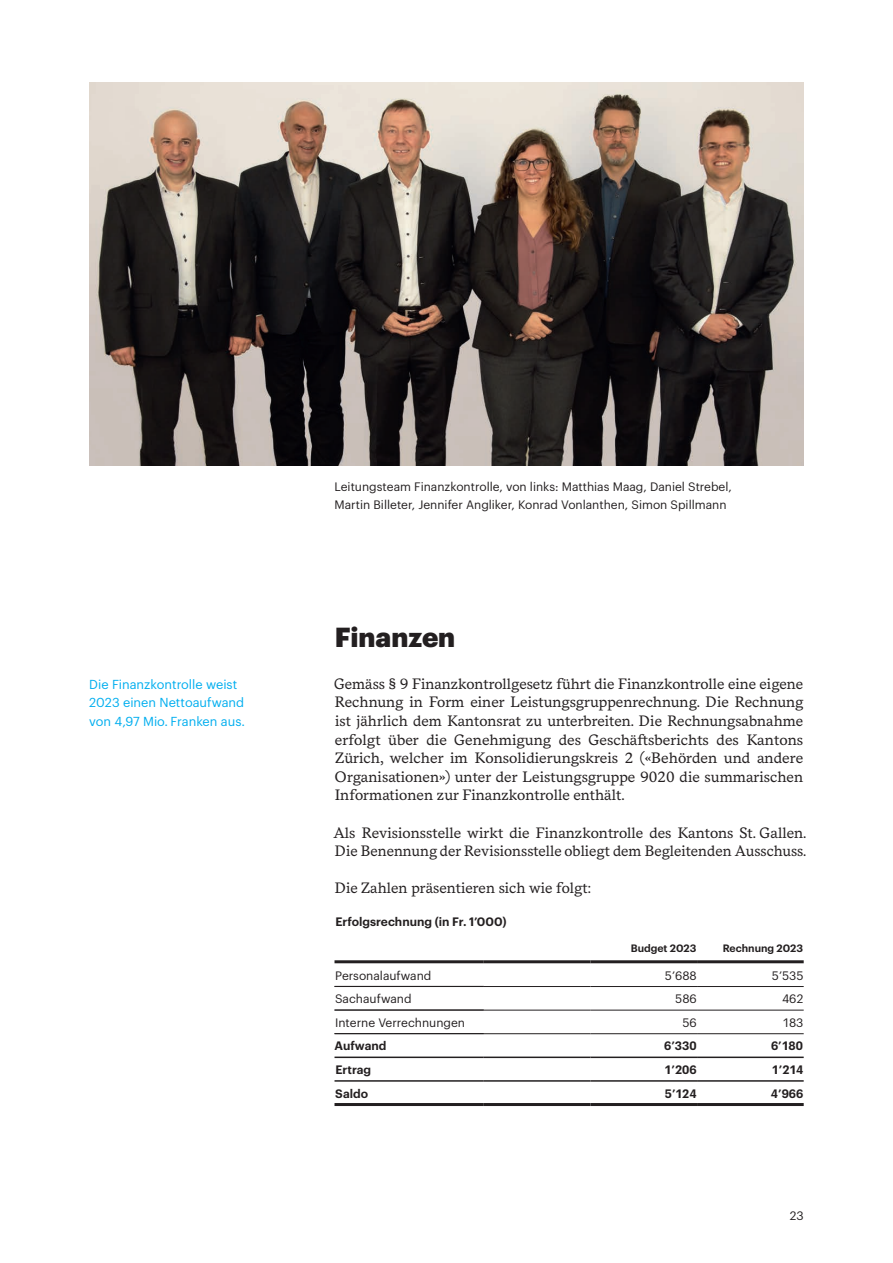
<style>
.page{position:relative;width:893px;height:1263px;background:#fff}
.page>*{position:absolute;margin:0;border:0;box-sizing:border-box;transform-origin:0 0}
.t1{font:900 27px "Graphik";color:#231f20}
.t2{font:15px/18.6px "Messina Serif";color:#231f20;text-align:justify}
.t3{font:12.75px/18.6px "Graphik";color:#00aeef}
.t4{font:12px/18px "Graphik";color:#231f20}
.t5{font:600 12px "Graphik";color:#231f20}
.t6{font:600 10.5px "Graphik";color:#231f20}
</style>
<div class="page">
<img style="left:89px;top:83px;width:715px;height:383px">
<hr style="left:484px;top:986px;width:106px;height:1px;background:#231f20">
<hr style="left:590px;top:986px;width:107px;height:1px;background:#231f20">
<hr style="left:697px;top:986px;width:107px;height:1px;background:#231f20">
<hr style="left:334px;top:1010px;width:150px;height:1px;background:#231f20">
<hr style="left:484px;top:1010px;width:106px;height:1px;background:#231f20">
<hr style="left:590px;top:1010px;width:107px;height:1px;background:#231f20">
<hr style="left:697px;top:1010px;width:107px;height:1px;background:#231f20">
<hr style="left:334px;top:960px;width:150px;height:3px;background:#231f20">
<hr style="left:484px;top:960px;width:106px;height:3px;background:#231f20">
<hr style="left:590px;top:960px;width:107px;height:3px;background:#231f20">
<hr style="left:697px;top:960px;width:107px;height:3px;background:#231f20">
<hr style="left:334px;top:1103px;width:150px;height:3px;background:#231f20">
<hr style="left:484px;top:1103px;width:106px;height:3px;background:#231f20">
<hr style="left:590px;top:1103px;width:107px;height:3px;background:#231f20">
<hr style="left:697px;top:1103px;width:107px;height:3px;background:#231f20">
<hr style="left:334px;top:1080px;width:150px;height:2px;background:#231f20">
<hr style="left:484px;top:1080px;width:106px;height:2px;background:#231f20">
<hr style="left:590px;top:1080px;width:107px;height:2px;background:#231f20">
<hr style="left:697px;top:1080px;width:107px;height:2px;background:#231f20">
<hr style="left:334px;top:1056px;width:150px;height:2px;background:#231f20">
<hr style="left:484px;top:1056px;width:106px;height:2px;background:#231f20">
<hr style="left:590px;top:1056px;width:107px;height:2px;background:#231f20">
<hr style="left:697px;top:1056px;width:107px;height:2px;background:#231f20">
<hr style="left:484px;top:1033px;width:106px;height:1px;background:#231f20">
<hr style="left:590px;top:1033px;width:107px;height:1px;background:#231f20">
<hr style="left:697px;top:1033px;width:107px;height:1px;background:#231f20">
<hr style="left:334px;top:986px;width:150px;height:1px;background:#231f20">
<hr style="left:334px;top:1009px;width:150px;height:1px;background:#231f20">
<hr style="left:334px;top:1033px;width:150px;height:1px;background:#231f20">
<p class="t3" style="left:89px;top:674px;width:157px">Die Finanzkontrolle weist<br>2023 einen Nettoaufwand von 4,97 Mio. Franken aus.</p>
<p class="t4" style="left:334px;top:477px;width:399px">Leitungsteam Finanzkontrolle, von links: Matthias Maag, Daniel Strebel,<br>Martin Billeter, Jennifer Angliker, Konrad Vonlanthen, Simon Spillmann</p>
<h1 class="t1" style="left:335px;top:616px;width:122px">Finanzen</h1>
<p class="t2" style="left:334px;top:675px;width:471px">Gemäss § 9 Finanzkontrollgesetz führt die Finanzkontrolle eine eigene Rechnung in Form einer Leistungsgruppenrechnung. Die Rechnung ist jährlich dem Kantonsrat zu unterbreiten. Die Rechnungsabnahme erfolgt über die Genehmigung des Geschäftsberichts des Kantons Zürich, welcher im Konsolidierungskreis 2 («Behörden und andere Organisationen») unter der Leistungsgruppe 9020 die summarischen Informationen zur Finanzkontrolle enthält.</p>
<p class="t2" style="left:333px;top:824px;width:475px">Als Revisionsstelle wirkt die Finanzkontrolle des Kantons St. Gallen.<br>Die Benennung der Revisionsstelle obliegt dem Begleitenden Ausschuss.</p>
<p class="t2" style="left:335px;top:880px;width:258px">Die Zahlen präsentieren sich wie folgt:</p>
<p class="t5" style="left:335px;top:913px;width:173px">Erfolgsrechnung (in Fr. 1’000)</p>
<p class="t6" style="left:631px;top:940px;width:67px">Budget 2023</p>
<p class="t6" style="left:723px;top:940px;width:82px">Rechnung 2023</p>
<p class="t4" style="left:335px;top:965px;width:98px">Personalaufwand</p>
<p class="t4" style="left:665px;top:965px;width:33px">5’688</p>
<p class="t4" style="left:772px;top:965px;width:33px">5’535</p>
<p class="t4" style="left:335px;top:989px;width:78px">Sachaufwand</p>
<p class="t4" style="left:675px;top:989px;width:23px">586</p>
<p class="t4" style="left:782px;top:989px;width:23px">462</p>
<p class="t4" style="left:335px;top:1012px;width:131px">Interne Verrechnungen</p>
<p class="t4" style="left:682px;top:1012px;width:16px">56</p>
<p class="t4" style="left:783px;top:1012px;width:22px">183</p>
<p class="t5" style="left:335px;top:1037px;width:53px">Aufwand</p>
<p class="t5" style="left:664px;top:1037px;width:34px">6’330</p>
<p class="t5" style="left:771px;top:1037px;width:34px">6’180</p>
<p class="t5" style="left:335px;top:1060px;width:37px">Ertrag</p>
<p class="t5" style="left:664px;top:1060px;width:34px">1’206</p>
<p class="t5" style="left:772px;top:1060px;width:33px">1’214</p>
<p class="t5" style="left:335px;top:1084px;width:34px">Saldo</p>
<p class="t5" style="left:665px;top:1084px;width:33px">5’124</p>
<p class="t5" style="left:771px;top:1084px;width:34px">4’966</p>
<p class="t4" style="left:790px;top:1206px;width:15px">23</p>
</div>
